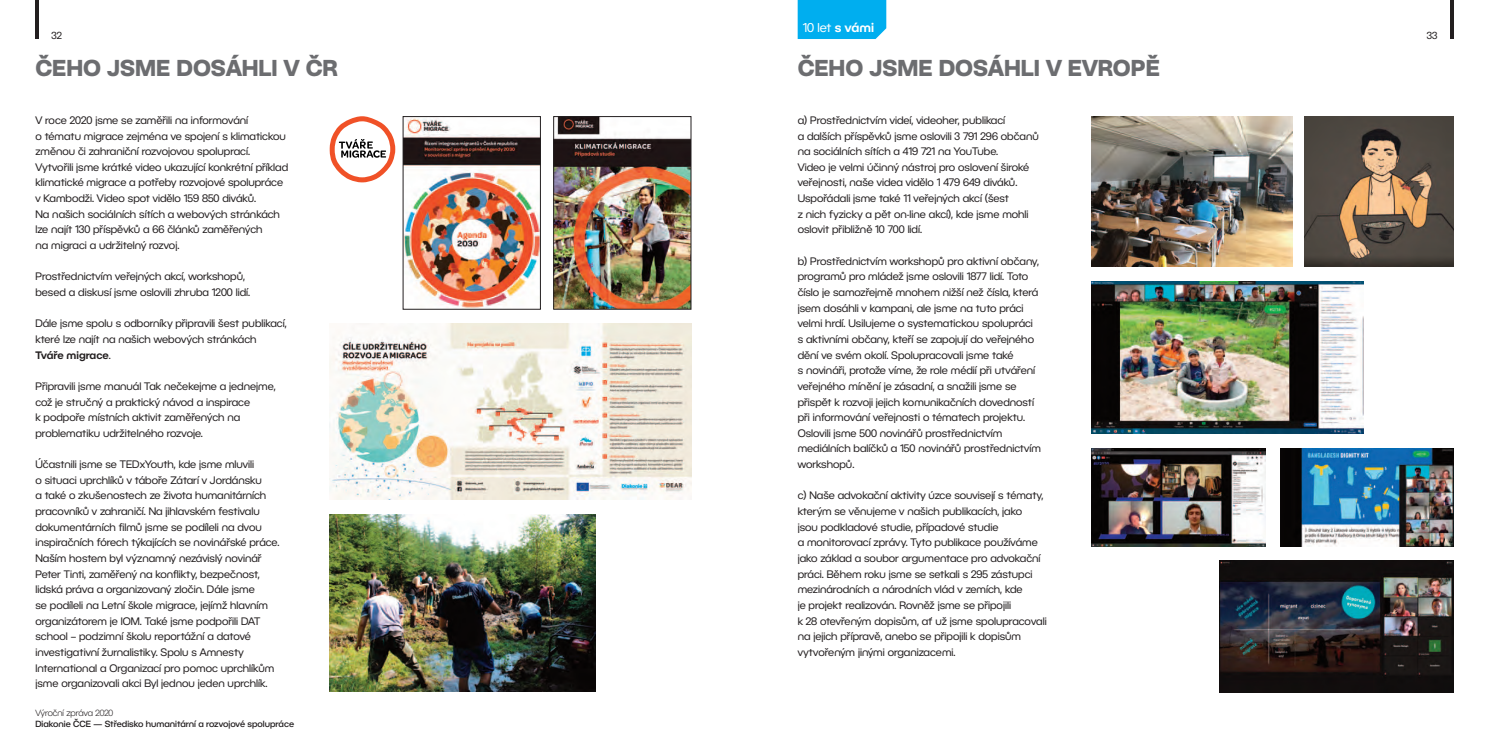
<style>
.page{position:relative;width:1489px;height:745px;background:#fff}
.page>*{position:absolute;margin:0;border:0;box-sizing:border-box;transform-origin:0 0}
.t1{font:700 22.5px "BC Novatica CYR";color:#6c6d70}
.t2{font:12.5px "BC Novatica CYR";color:#fff}
.t3{font:10.62px/15.6px "BC Novatica CYR";color:#231f20}
.t4{font:10px "BC Novatica CYR";color:#231f20}
.t5{font:500 8.75px "BC Novatica CYR";color:#231f20}
.t6{font:300 8.75px "BC Novatica CYR";color:#231f20}
.s1{font-weight:600}
</style>
<div class="page">
<div style="left:797px;top:0;width:89px;height:39px;background:#00aeef"></div>
<svg style="left:1450px;top:0;width:3px;height:39px"></svg>
<hr style="left:35px;top:0;width:4px;height:39px;background:#231f20">
<img style="left:330px;top:324px;width:361px;height:174px">
<svg style="left:330px;top:116px;width:65px;height:66px"></svg>
<img style="left:555px;top:118px;width:134px;height:189px">
<div style="left:553px;top:116px;width:138px;height:193px;border:1px solid #231f20"></div>
<img style="left:405px;top:118px;width:133px;height:189px">
<div style="left:403px;top:116px;width:137px;height:193px;border:1px solid #231f20"></div>
<img style="left:1091px;top:448px;width:174px;height:97px">
<img style="left:1091px;top:116px;width:201px;height:150px">
<img style="left:1219px;top:560px;width:234px;height:132px">
<img style="left:1280px;top:448px;width:173px;height:97px">
<img style="left:330px;top:514px;width:265px;height:177px">
<img style="left:1091px;top:281px;width:272px;height:152px">
<img style="left:1304px;top:116px;width:149px;height:150px">
<p class="t4" style="left:51px;top:32px;width:12px">32</p>
<p class="t2" style="left:802px;top:23px;width:73px">10 let <span class="s1">s vámi</span></p>
<p class="t4" style="left:1426px;top:32px;width:12px">33</p>
<p class="t1" style="left:35px;top:59px;width:304px">ČEHO JSME DOSÁHLI V ČR</p>
<p class="t1" style="left:797px;top:59px;width:363px">ČEHO JSME DOSÁHLI V EVROPĚ</p>
<p class="t3" style="left:35px;top:113px;width:254px">V roce 2020 jsme se zaměřili na informování<br>o tématu migrace zejména ve spojení s klimatickou změnou či zahraniční rozvojovou spoluprací.<br>Vytvořili jsme krátké video ukazující konkrétní příklad klimatické migrace a potřeby rozvojové spolupráce v Kambodži. Video spot vidělo 159 850 diváků.<br>Na našich sociálních sítích a webových stránkách lze najít 130 příspěvků a 66 článků zaměřených<br>na migraci a udržitelný rozvoj.</p>
<p class="t3" style="left:35px;top:269px;width:216px">Prostřednictvím veřejných akcí, workshopů, besed a diskusí jsme oslovili zhruba 1200 lidí.</p>
<p class="t3" style="left:35px;top:316px;width:253px">Dále jsme spolu s odborníky připravili šest publikací, které lze najít na našich webových stránkách<br><span class="s1">Tváře migrace</span>.</p>
<p class="t3" style="left:35px;top:379px;width:242px">Připravili jsme manuál Tak nečekejme a jednejme, což je stručný a praktický návod a inspirace<br>k podpoře místních aktivit zaměřených na problematiku udržitelného rozvoje.</p>
<p class="t3" style="left:35px;top:457px;width:245px">Účastnili jsme se TEDxYouth, kde jsme mluvili<br>o situaci uprchlíků v táboře Zátarí v Jordánsku<br>a také o zkušenostech ze života humanitárních pracovníků v zahraničí. Na jihlavském festivalu dokumentárních filmů jsme se podíleli na dvou inspiračních fórech týkajících se novinářské práce.<br>Naším hostem byl významný nezávislý novinář Peter Tinti, zaměřený na konflikty, bezpečnost, lidská práva a organizovaný zločin. Dále jsme<br>se podíleli na Letní škole migrace, jejímž hlavním organizátorem je IOM. Také jsme podpořili DAT school – podzimní školu reportážní a datové investigativní žurnalistiky. Spolu s Amnesty International a Organizací pro pomoc uprchlíkům jsme organizovali akci Byl jednou jeden uprchlík.</p>
<p class="t3" style="left:797px;top:113px;width:243px">a) Prostřednictvím videí, videoher, publikací<br>a dalších příspěvků jsme oslovili 3 791 296 občanů na sociálních sítích a 419 721 na YouTube.<br>Video je velmi účinný nástroj pro oslovení široké veřejnosti, naše videa vidělo 1 479 649 diváků.<br>Uspořádali jsme také 11 veřejných akcí (šest<br>z nich fyzicky a pět on-line akcí), kde jsme mohli oslovit přibližně 10 700 lidí.</p>
<p class="t3" style="left:797px;top:254px;width:245px">b) Prostřednictvím workshopů pro aktivní občany, programů pro mládež jsme oslovili 1877 lidí. Toto číslo je samozřejmě mnohem nižší než čísla, která jsem dosáhli v kampani, ale jsme na tuto práci velmi hrdí. Usilujeme o systematickou spolupráci s aktivními občany, kteří se zapojují do veřejného dění ve svém okolí. Spolupracovali jsme také<br>s novináři, protože víme, že role médií při utváření veřejného mínění je zásadní, a snažili jsme se přispět k rozvoji jejich komunikačních dovedností při informování veřejnosti o tématech projektu.<br>Oslovili jsme 500 novinářů prostřednictvím mediálních balíčků a 150 novinářů prostřednictvím workshopů.</p>
<p class="t3" style="left:797px;top:488px;width:250px">c) Naše advokační aktivity úzce souvisejí s tématy, kterým se věnujeme v našich publikacích, jako<br>jsou podkladové studie, případové studie<br>a monitorovací zprávy. Tyto publikace používáme jako základ a soubor argumentace pro advokační práci. Během roku jsme se setkali s 295 zástupci mezinárodních a národních vlád v zemích, kde<br>je projekt realizován. Rovněž jsme se připojili<br>k 28 otevřeným dopisům, ať už jsme spolupracovali na jejich přípravě, anebo se připojili k dopisům vytvořeným jinými organizacemi.</p>
<p class="t6" style="left:35px;top:707px;width:79px">Výroční zpráva 2020</p>
<p class="t5" style="left:35px;top:718px;width:260px">Diakonie ČCE — Středisko humanitární a rozvojové spolupráce</p>
</div>
